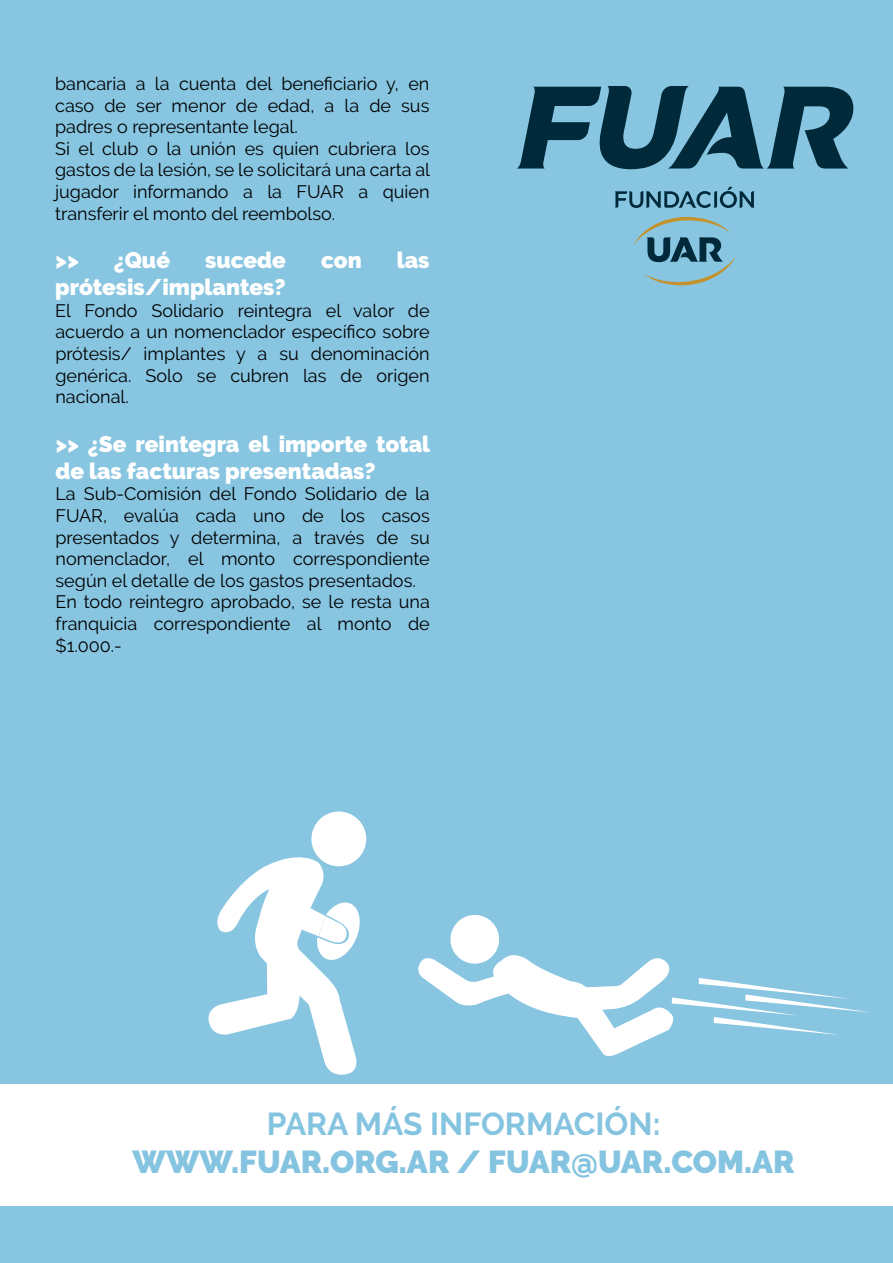
<style>
.page{position:relative;width:893px;height:1263px;background:#87c5e1}
.page>*{position:absolute;margin:0;border:0;box-sizing:border-box;transform-origin:0 0}
.t1{font:900 31.65px "Raleway";color:#85c4e0}
.t2{font:700 31.65px "Raleway";color:#85c4e0}
.t3{font:900 22.5px/27px "Raleway";color:#fff}
.t4{font:18px/21.6px "Raleway";color:#000}
</style>
<div class="page">
<div style="left:0;top:1084px;width:893px;height:121px;background:#fff"></div>
<div style="left:311px;top:811px;width:55px;height:55px;background:#fff;border-radius:50%"></div>
<svg style="left:208px;top:852px;width:155px;height:223px"></svg>
<svg style="left:418px;top:915px;width:452px;height:141px"></svg>
<svg style="left:517px;top:86px;width:336px;height:83px"></svg>
<svg style="left:615px;top:186px;width:139px;height:100px"></svg>
<p class="t4" style="left:55px;top:73px;width:376px">bancaria a la cuenta del beneficiario y, en caso de ser menor de edad, a la de sus padres o representante legal.<br>Si el club o la unión es quien cubriera los gastos de la lesión, se le solicitará una carta al jugador informando a la FUAR a quien transferir el monto del reembolso.</p>
<p class="t3" style="left:55px;top:247px;width:25px">&gt;&gt;</p>
<p class="t3" style="left:114px;top:247px;width:58px">¿Qué</p>
<p class="t3" style="left:205px;top:247px;width:82px">sucede</p>
<p class="t3" style="left:321px;top:247px;width:42px">con</p>
<p class="t3" style="left:397px;top:247px;width:34px">las</p>
<p class="t3" style="left:55px;top:274px;width:232px">prótesis/implantes?</p>
<p class="t4" style="left:55px;top:300px;width:376px;text-align:justify">El Fondo Solidario reintegra el valor de acuerdo a un nomenclador específico sobre prótesis/ implantes y a su denominación genérica. Solo se cubren las de origen nacional.</p>
<p class="t3" style="left:55px;top:430px;width:376px">&gt;&gt; ¿Se reintegra el importe total de las facturas presentadas?</p>
<p class="t4" style="left:55px;top:483px;width:376px">La Sub-Comisión del Fondo Solidario de la FUAR, evalúa cada uno de los casos presentados y determina, a través de su nomenclador, el monto correspondiente según el detalle de los gastos presentados.<br>En todo reintegro aprobado, se le resta una franquicia correspondiente al monto de $1.000.-</p>
<h1 class="t2" style="left:267px;top:1106px;width:395px">PARA MÁS INFORMACIÓN:</h1>
<h1 class="t1" style="left:133px;top:1144px;width:663px">WWW.FUAR.ORG.AR / FUAR@UAR.COM.AR</h1>
</div>
